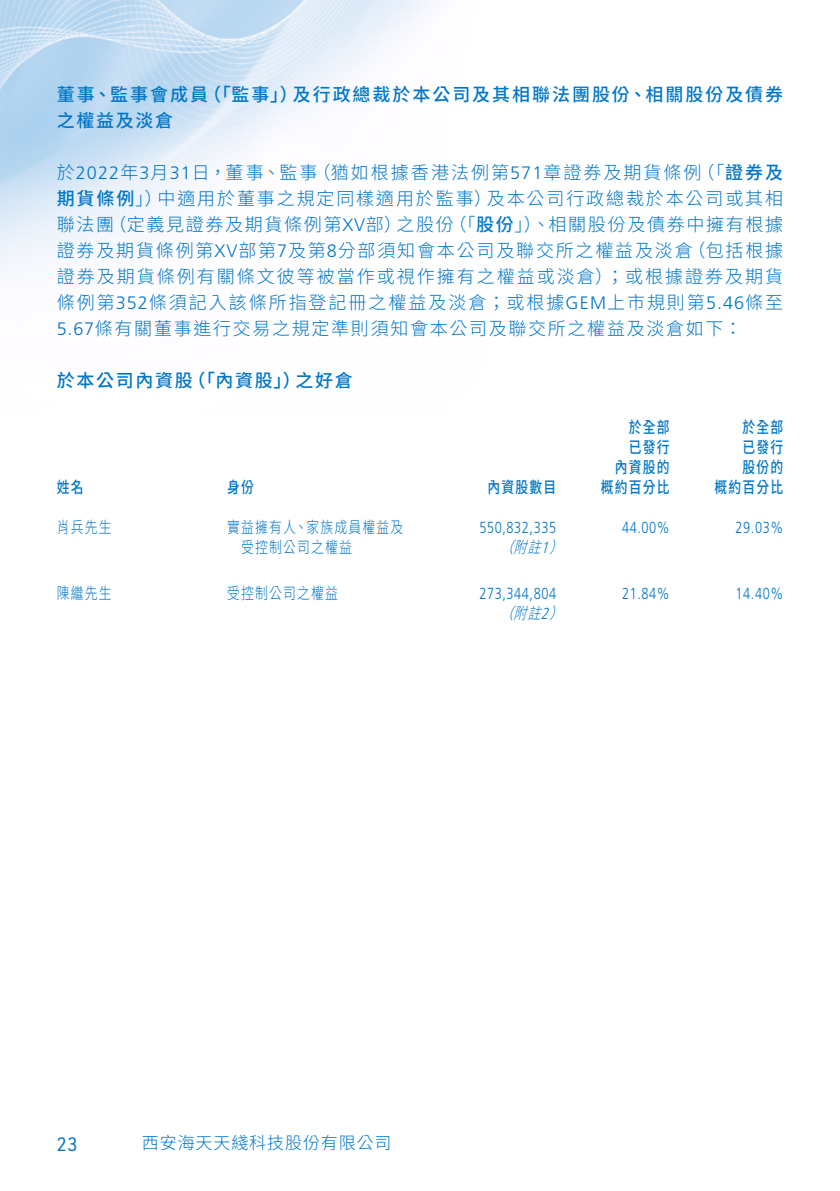
<style>
.page{position:relative;width:840px;height:1191px;background:#fff}
.page>*{position:absolute;margin:0;border:0;box-sizing:border-box;transform-origin:0 0}
.t1{font:19px "URWDIN";color:#0076c8}
.Body_Text{font:300 18px/26px "Source Han Sans TC";letter-spacing:.095em;color:#0076c8;text-align:justify}
.Heading_1{font:500 18px/26px "Source Han Sans TC";letter-spacing:.105em;color:#0076c8}
.Heading_2{font:500 18px "Source Han Sans TC";letter-spacing:.095em;color:#0076c8}
.t2{font:300 17px "Source Han Sans TC";letter-spacing:.05em;color:#0076c8}
.Body_Text-2{font:300 16px "Frutiger LT Std";letter-spacing:.045em;color:#0076c8;scale:.8 1}
.Body_Text-3{font:500 16px "Source Han Sans TC";letter-spacing:.095em;color:#0076c8;scale:.8 1}
.Body_Text-4{font:300 16px/20px "Source Han Sans TC";letter-spacing:.095em;color:#0076c8;scale:.8 1}
.Body_Text-5{font:italic 300 16px "Source Han Sans TC";color:#0076c8;scale:.8 1}
.s1{font-family:"Frutiger LT Std"}
.s2{font-weight:500}
</style>
<div class="page">
<img style="left:0;top:0;width:433px;height:273px">
<p class="Heading_1" style="left:57px;top:82px;width:727px">董事、監事會成員（「監事」）及行政總裁於本公司及其相聯法團股份、相關股份及債券之權益及淡倉</p>
<p class="Body_Text" style="left:57px;top:160px;width:727px">於<span class="s1">2022</span>年<span class="s1">3</span>月<span class="s1">31</span>日，董事、監事（猶如根據香港法例第<span class="s1">571</span>章證券及期貨條例（「<span class="s2">證券及期貨條例</span>」）中適用於董事之規定同樣適用於監事）及本公司行政總裁於本公司或其相聯法團（定義見證券及期貨條例第<span class="s1">XV</span>部）之股份（「<span class="s2">股份</span>」）、相關股份及債券中擁有根據證券及期貨條例第<span class="s1">XV</span>部第<span class="s1">7</span>及第<span class="s1">8</span>分部須知會本公司及聯交所之權益及淡倉（包括根據證券及期貨條例有關條文彼等被當作或視作擁有之權益或淡倉）；或根據證券及期貨條例第<span class="s1">352</span>條須記入該條所指登記冊之權益及淡倉；或根據<span class="s1">GEM</span>上市規則第<span class="s1">5.46</span>條至<span class="s1">5.67</span>條有關董事進行交易之規定準則須知會本公司及聯交所之權益及淡倉如下：</p>
<p class="Heading_2" style="left:57px;top:370px;width:297px">於本公司內資股（「內資股」）之好倉</p>
<p class="Body_Text-3" style="left:57px;top:478px;width:35px">姓名</p>
<p class="Body_Text-3" style="left:227px;top:478px;width:35px">身份</p>
<p class="Body_Text-3" style="left:487px;top:478px;width:87px">內資股數目</p>
<p class="Body_Text-4" style="left:57px;top:518px;width:70px">肖兵先生</p>
<p class="Body_Text-4" style="left:241px;top:518px;width:204px;text-indent:-14px">實益擁有人、家族成員權益及受控制公司之權益</p>
<p class="Body_Text-2" style="left:479px;top:519px;width:97px">550,832,335</p>
<p class="Body_Text-5" style="left:500px;top:538px;width:94px">（附註<span class="s1">1</span> ）</p>
<p class="Body_Text-4" style="left:57px;top:584px;width:70px">陳繼先生</p>
<p class="Body_Text-4" style="left:227px;top:584px;width:140px">受控制公司之權益</p>
<p class="Body_Text-2" style="left:479px;top:585px;width:97px">273,344,804</p>
<p class="Body_Text-5" style="left:500px;top:604px;width:94px">（附註<span class="s1">2</span> ）</p>
<p class="Body_Text-3" style="left:628px;top:418px;width:52px">於全部</p>
<p class="Body_Text-3" style="left:628px;top:438px;width:52px">已發行</p>
<p class="Body_Text-3" style="left:614px;top:458px;width:70px">內資股的</p>
<p class="Body_Text-3" style="left:600px;top:478px;width:87px">概約百分比</p>
<p class="Body_Text-3" style="left:742px;top:418px;width:52px">於全部</p>
<p class="Body_Text-3" style="left:742px;top:438px;width:52px">已發行</p>
<p class="Body_Text-3" style="left:742px;top:458px;width:52px">股份的</p>
<p class="Body_Text-3" style="left:714px;top:478px;width:87px">概約百分比</p>
<p class="Body_Text-2" style="left:621px;top:519px;width:61px">44.00%</p>
<p class="Body_Text-2" style="left:735px;top:519px;width:61px">29.03%</p>
<p class="Body_Text-2" style="left:621px;top:585px;width:61px">21.84%</p>
<p class="Body_Text-2" style="left:735px;top:585px;width:61px">14.40%</p>
<p class="t1" style="left:57px;top:1131px;width:22px">23</p>
<p class="t2" style="left:142px;top:1133px;width:251px">西安海天天綫科技股份有限公司</p>
</div>
